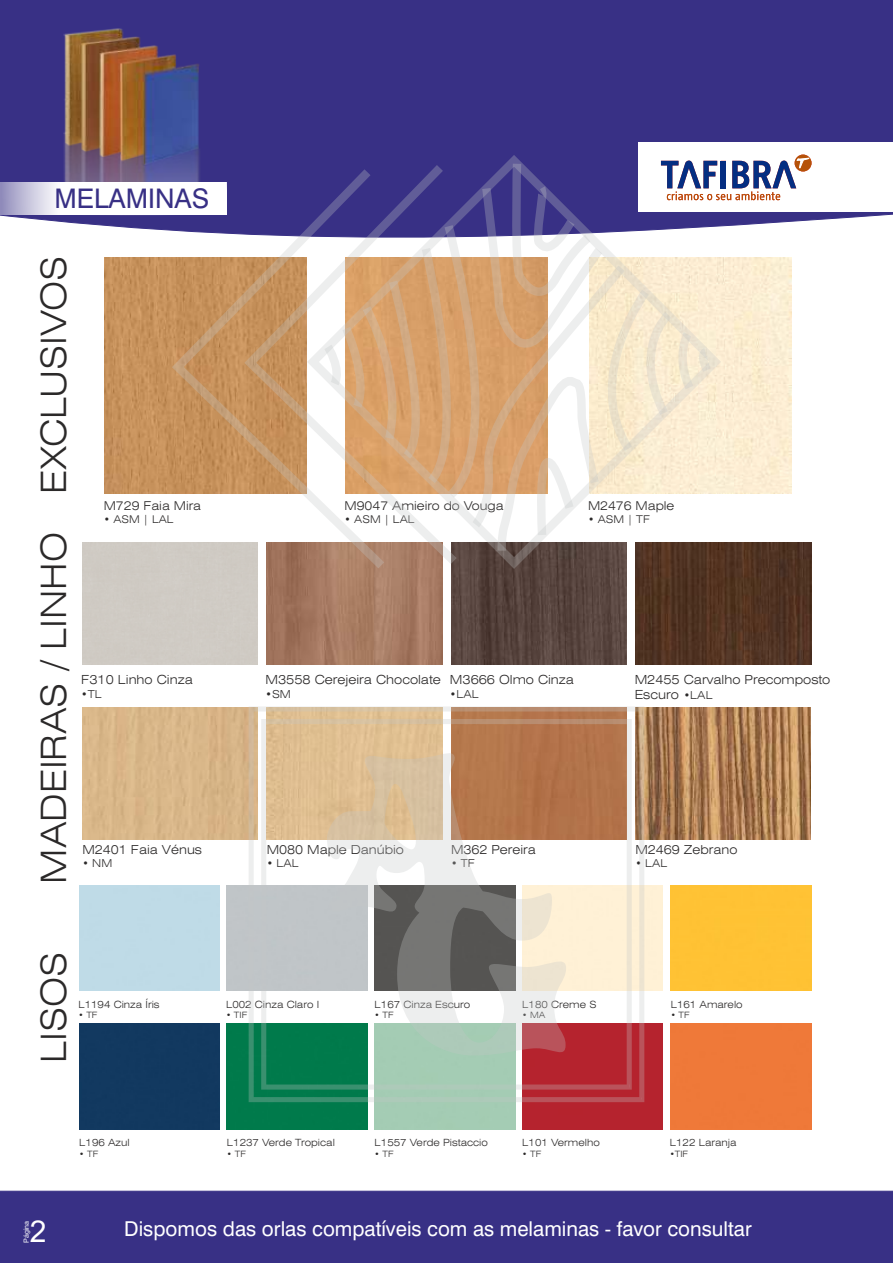
<style>
.page{position:relative;width:893px;height:1263px;background:#fff}
.page>*{position:absolute;margin:0;border:0;box-sizing:border-box;transform-origin:0 0}
.t1{font:300 expanded 34.95px "Swiss 721 BT";color:#2b2929}
.t2{font:30.15px "Arial";color:#fff}
.t3{font:27px "Swiss 721 BT";color:#383085}
.t4{font:20.4px "Swiss 721 BT";color:#fff}
.t5{font:300 expanded 12.45px/14.9px "Swiss 721 BT";color:#2b2929}
.t6{font:300 expanded 12.15px "Swiss 721 BT";color:#2b2929}
.t7{font:300 expanded 10.95px "Swiss 721 BT";color:#2b2929}
.t8{font:300 expanded 10.8px "Swiss 721 BT";color:#2b2929}
.t9{font:300 expanded 10.65px "Swiss 721 BT";color:#2b2929}
.t10{font:300 expanded 9.9px "Swiss 721 BT";color:#2b2929}
.t11{font:300 expanded 8.7px "Swiss 721 BT";color:#2b2929}
.t12{font:7.05px "Arial";color:#fff}
.s1{font-size:10.95px}
.s2{font-size:20.55px}
</style>
<div class="page">
<div style="left:0;top:1190px;width:893px;height:73px;background:#383085"></div>
<div style="left:0;top:0;width:893px;height:231px;background:#383085"></div>
<img style="left:63px;top:28px;width:137px;height:187px">
<img style="left:104px;top:257px;width:62px;height:237px">
<img style="left:644px;top:707px;width:167px;height:132px">
<img style="left:451px;top:575px;width:176px;height:89px">
<img style="left:267px;top:575px;width:175px;height:89px">
<img style="left:636px;top:559px;width:175px;height:105px">
<div style="left:82px;top:707px;width:167px;height:132px;background:#d9b689"></div>
<div style="left:522px;top:1024px;width:141px;height:105px;background:#b5232e"></div>
<div style="left:79px;top:1024px;width:141px;height:105px;background:#123960"></div>
<div style="left:671px;top:885px;width:140px;height:106px;background:#ffc234"></div>
<div style="left:227px;top:1024px;width:141px;height:105px;background:#007a4b"></div>
<div style="left:671px;top:1024px;width:140px;height:105px;background:#ef7939"></div>
<svg style="left:0;top:182px;width:166px;height:32px"></svg>
<div style="left:638px;top:143px;width:255px;height:69px;background:#fff"></div>
<svg style="left:249px;top:707px;width:395px;height:395px"></svg>
<svg style="left:324px;top:750px;width:242px;height:309px"></svg>
<svg style="left:166px;top:160px;width:227px;height:417px"></svg>
<svg style="left:238px;top:156px;width:63px;height:417px"></svg>
<svg style="left:727px;top:155px;width:84px;height:404px"></svg>
<svg style="left:301px;top:149px;width:426px;height:426px"></svg>
<h3 class="t3" style="left:54px;top:187px;width:156px">MELAMINAS</h3>
<h1 class="t1" style="left:39px;top:494px;width:240px;rotate:-90deg">EXCLUSIVOS</h1>
<h1 class="t1" style="left:39px;top:884px;width:353px;rotate:-90deg">MADEIRAS / LINHO</h1>
<p class="t6" style="left:104px;top:501px;width:99px">M729 Faia Mira</p>
<p class="t9" style="left:104px;top:515px;width:71px">• ASM | LAL</p>
<p class="t5" style="left:81px;top:674px;width:113px">F310 Linho Cinza</p>
<p class="t7" style="left:81px;top:689px;width:22px">•TL</p>
<p class="t5" style="left:82px;top:843px;width:121px">M2401 Faia Vénus</p>
<p class="t8" style="left:82px;top:859px;width:31px">• NM</p>
<p class="t6" style="left:345px;top:501px;width:161px">M9047 Amieiro do Vouga</p>
<p class="t9" style="left:345px;top:515px;width:71px">• ASM | LAL</p>
<p class="t6" style="left:588px;top:501px;width:88px">M2476 Maple</p>
<p class="t9" style="left:588px;top:515px;width:63px">• ASM | TF</p>
<p class="t5" style="left:266px;top:674px;width:177px">M3558 Cerejeira Chocolate</p>
<p class="t7" style="left:266px;top:689px;width:27px">•SM</p>
<p class="t5" style="left:450px;top:674px;width:126px">M3666 Olmo Cinza</p>
<p class="t7" style="left:450px;top:689px;width:30px">•LAL</p>
<p class="t5" style="left:267px;top:843px;width:139px">M080 Maple Danúbio</p>
<p class="t8" style="left:267px;top:859px;width:34px">• LAL</p>
<p class="t5" style="left:451px;top:843px;width:86px">M362 Pereira</p>
<p class="t8" style="left:451px;top:859px;width:25px">• TF</p>
<p class="t5" style="left:635px;top:674px;width:197px">M2455 Carvalho Precomposto<br>Escuro <span class="s1">•LAL</span></p>
<p class="t5" style="left:635px;top:843px;width:104px">M2469 Zebrano</p>
<p class="t8" style="left:635px;top:859px;width:34px">• LAL</p>
<h1 class="t1" style="left:39px;top:1063px;width:113px;rotate:-90deg">LISOS</h1>
<p class="t10" style="left:78px;top:1000px;width:83px">L1194 Cinza Íris</p>
<p class="t11" style="left:78px;top:1012px;width:21px">• TF</p>
<p class="t10" style="left:226px;top:1000px;width:95px">L002 Cinza Claro I</p>
<p class="t11" style="left:226px;top:1012px;width:23px">• TIF</p>
<p class="t10" style="left:375px;top:1000px;width:97px">L167 Cinza Escuro</p>
<p class="t11" style="left:375px;top:1012px;width:21px">• TF</p>
<p class="t10" style="left:522px;top:1000px;width:76px">L180 Creme S</p>
<p class="t11" style="left:522px;top:1012px;width:25px">• MA</p>
<p class="t10" style="left:671px;top:1000px;width:74px">L161 Amarelo</p>
<p class="t11" style="left:671px;top:1012px;width:21px">• TF</p>
<p class="t12" style="left:24px;top:1243px;width:24px;rotate:-90deg">Página</p>
<h2 class="t2" style="left:30px;top:1220px;width:18px">2</h2>
<p class="t10" style="left:79px;top:1138px;width:52px">L196 Azul</p>
<p class="t11" style="left:79px;top:1150px;width:21px">• TF</p>
<p class="t10" style="left:227px;top:1138px;width:110px">L1237 Verde Tropical</p>
<p class="t11" style="left:227px;top:1150px;width:21px">• TF</p>
<p class="t10" style="left:375px;top:1138px;width:115px">L1557 Verde Pistaccio</p>
<p class="t11" style="left:375px;top:1150px;width:21px">• TF</p>
<p class="t10" style="left:522px;top:1138px;width:79px">L101 Vermelho</p>
<p class="t11" style="left:522px;top:1150px;width:21px">• TF</p>
<p class="t10" style="left:670px;top:1138px;width:68px">L122 Laranja</p>
<p class="t11" style="left:670px;top:1150px;width:20px">•TIF</p>
<h3 class="t4" style="left:124px;top:1220px;width:629px"><span class="s2">Dispomos das orlas</span> compatíveis com as melaminas - favor consultar</h3>
</div>
